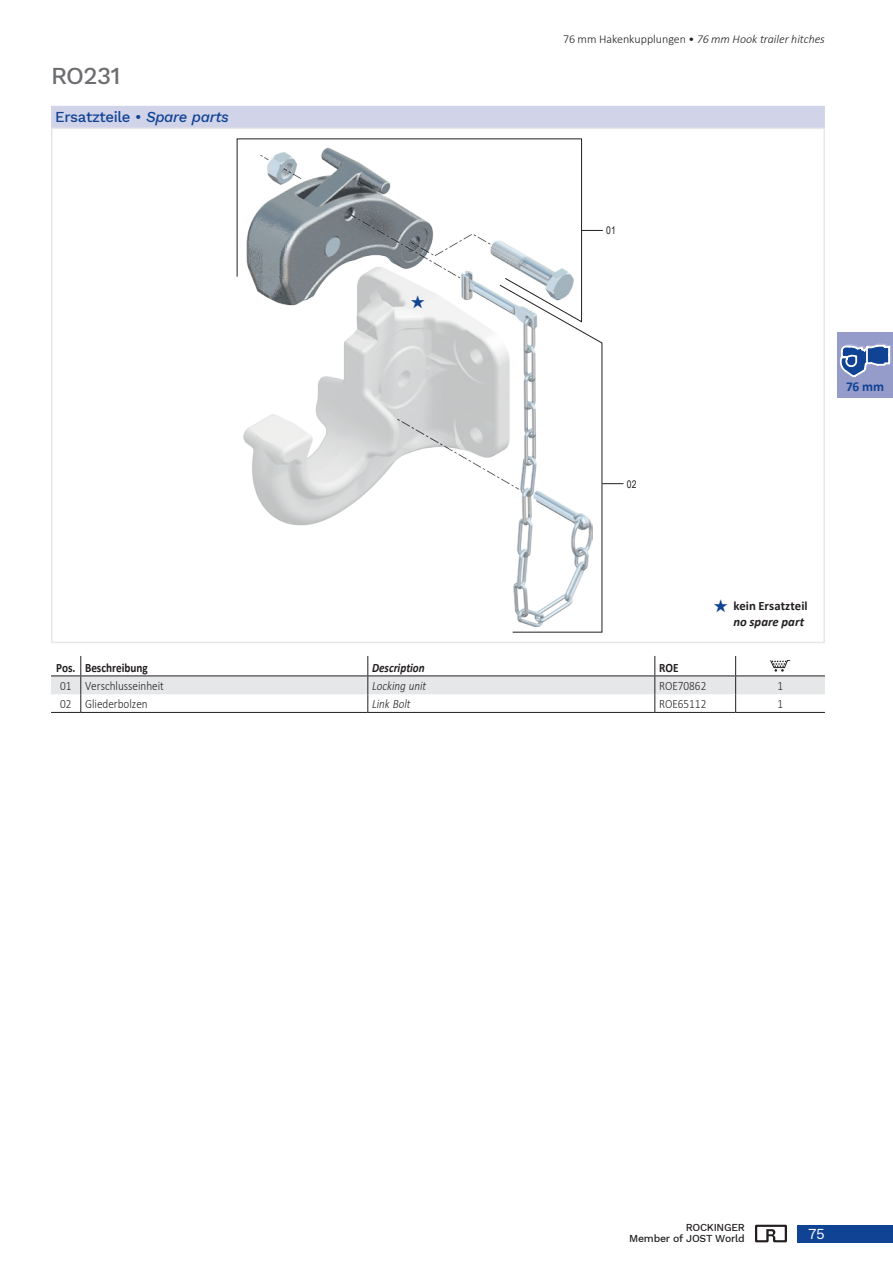
<style>
.page{position:relative;width:893px;height:1263px;background:#fff}
.page>*{position:absolute;margin:0;border:0;box-sizing:border-box;transform-origin:0 0}
.SL_inside_16pt_grau{font:500 24px "Work Sans";letter-spacing:-.025em;color:#6c6d70}
.subheadline_balken_blau{font:500 15px "Work Sans";letter-spacing:-.025em;color:#114394}
.t1{font:15px "Work Sans";color:#fff}
.t2{font:700 13.5px "Calibri";color:#114394}
.Tab_Inhalt_Calibri_Light_88{font:300 12.75px "Calibri";color:#231f20;scale:.88 1}
.Copy_Calibri_Bold_8_5{font:700 12.75px/15.8px "Calibri";color:#231f20;text-align:right}
.Tab_Kopf_Calibri_Bold_88{font:700 12.75px "Calibri";color:#231f20;scale:.88 1}
.Tab_Inhalt_Calibri_Light_88-2{font:italic 300 12.75px "Calibri";color:#231f20;scale:.88 1}
.Tab_Kopf_Calibri_Bold_88-2{font:italic 700 12.75px "Calibri";color:#231f20;scale:.88 1}
.t3{font:italic 300 12px "Calibri";letter-spacing:-.005em;color:#231f20}
.t4{font:500 10.5px/10.5px "Work Sans";letter-spacing:-.025em;color:#231f20;text-align:right}
.t5{font:10.5px "Arial Narrow";color:#231f20}
.s1{font-style:italic}
.s2{font-style:normal}
.s3{color:#114394}
</style>
<div class="page">
<div style="left:798px;top:1225px;width:95px;height:17px;background:#114394"></div>
<svg style="left:755px;top:1225px;width:32px;height:17px"></svg>
<div style="left:838px;top:332px;width:55px;height:66px;background:#959cca"></div>
<svg style="left:840px;top:343px;width:51px;height:34px"></svg>
<div style="left:51px;top:106px;width:774px;height:22px;background:#d1d3e9"></div>
<img style="left:244px;top:148px;width:349px;height:378px">
<svg style="left:499px;top:284px;width:124px;height:349px"></svg>
<svg style="left:236px;top:138px;width:346px;height:185px"></svg>
<svg style="left:582px;top:230px;width:21px;height:1px"></svg>
<hr style="left:51px;top:712px;width:30px;height:1px;background:#231f20">
<hr style="left:81px;top:712px;width:287px;height:1px;background:#231f20">
<hr style="left:368px;top:712px;width:287px;height:1px;background:#231f20">
<hr style="left:655px;top:712px;width:81px;height:1px;background:#231f20">
<hr style="left:736px;top:712px;width:89px;height:1px;background:#231f20">
<svg style="left:51px;top:656px;width:774px;height:56px"></svg>
<svg style="left:411px;top:295px;width:14px;height:14px"></svg>
<p class="SL_inside_16pt_grau" style="left:51px;top:58px;width:71px">RO231</p>
<p class="subheadline_balken_blau" style="left:55px;top:105px;width:175px">Ersatzteile • <span class="s1">Spare parts</span></p>
<p class="t3" style="left:563px;top:32px;width:263px"><span class="s2">76 mm Hakenkupplungen •</span> 76 mm Hook trailer hitches</p>
<p class="t5" style="left:606px;top:225px;width:11px">01</p>
<p class="t5" style="left:627px;top:478px;width:11px">02</p>
<p class="t2" style="left:846px;top:377px;width:40px">76 mm</p>
<p class="Copy_Calibri_Bold_8_5" style="left:713px;top:598px;width:96px"><span class="s3">★</span> kein Ersatzteil <span class="s1">no spare part</span></p>
<p class="Tab_Kopf_Calibri_Bold_88" style="left:56px;top:658px;width:24px">Pos.</p>
<p class="Tab_Kopf_Calibri_Bold_88" style="left:85px;top:658px;width:73px">Beschreibung</p>
<p class="Tab_Kopf_Calibri_Bold_88-2" style="left:372px;top:658px;width:61px">Description</p>
<p class="Tab_Kopf_Calibri_Bold_88" style="left:659px;top:658px;width:24px">ROE</p>
<p class="Tab_Inhalt_Calibri_Light_88" style="left:60px;top:678px;width:14px">01</p>
<p class="Tab_Inhalt_Calibri_Light_88" style="left:85px;top:678px;width:91px">Verschlusseinheit</p>
<p class="Tab_Inhalt_Calibri_Light_88-2" style="left:372px;top:678px;width:63px">Locking unit</p>
<p class="Tab_Inhalt_Calibri_Light_88" style="left:659px;top:678px;width:55px">ROE70862</p>
<p class="Tab_Inhalt_Calibri_Light_88" style="left:777px;top:678px;width:8px">1</p>
<p class="Tab_Inhalt_Calibri_Light_88" style="left:60px;top:696px;width:14px">02</p>
<p class="Tab_Inhalt_Calibri_Light_88" style="left:85px;top:696px;width:73px">Gliederbolzen</p>
<p class="Tab_Inhalt_Calibri_Light_88-2" style="left:372px;top:696px;width:45px">Link Bolt</p>
<p class="Tab_Inhalt_Calibri_Light_88" style="left:659px;top:696px;width:55px">ROE65112</p>
<p class="Tab_Inhalt_Calibri_Light_88" style="left:777px;top:696px;width:8px">1</p>
<p class="t4" style="left:629px;top:1222px;width:117px">ROCKINGER<br>Member of JOST World</p>
<p class="t1" style="left:808px;top:1222px;width:18px">75</p>
</div>
